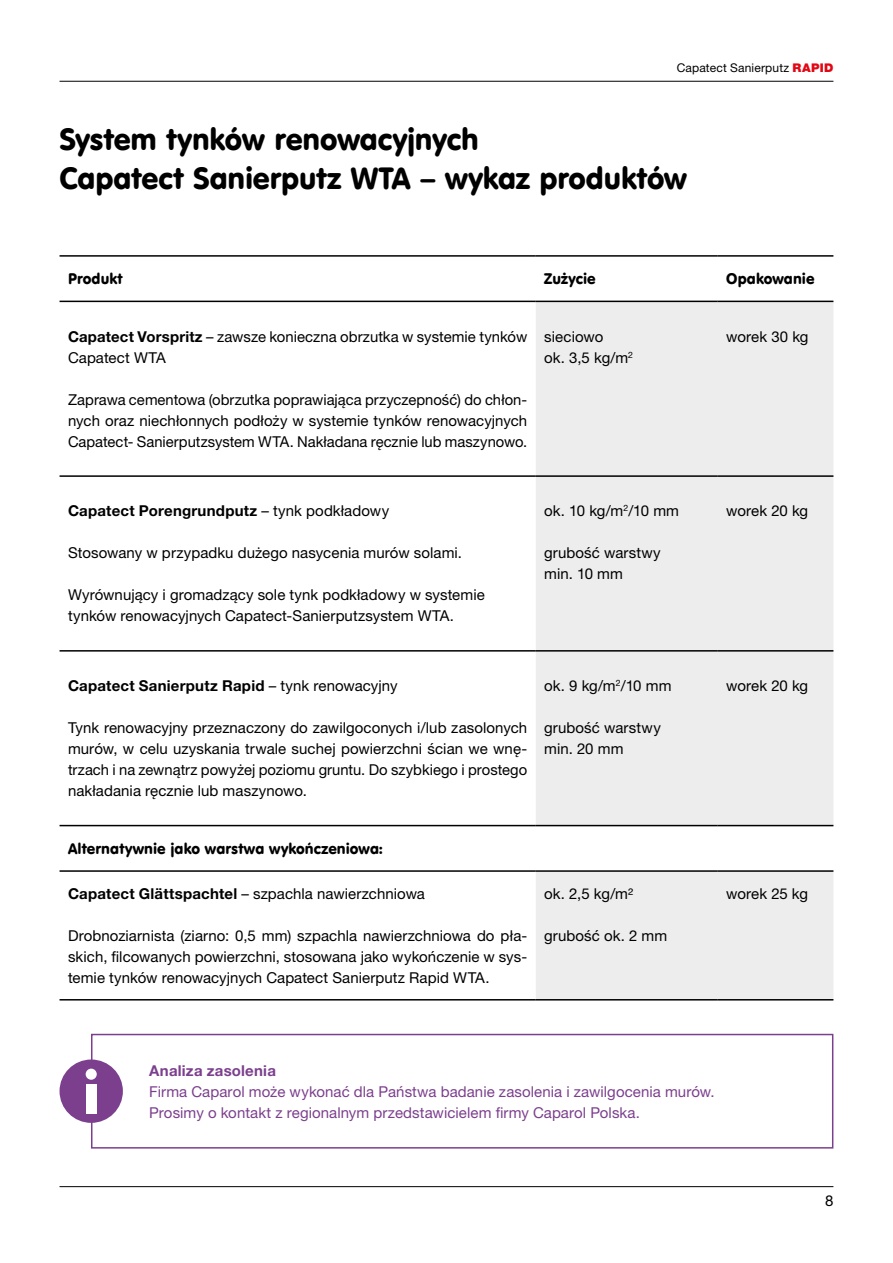
<style>
.page{position:relative;width:893px;height:1263px;background:#fff}
.page>*{position:absolute;margin:0;border:0;box-sizing:border-box;transform-origin:0 0}
.t1{font:30px/39px "VAG Rounded EU";color:#000}
.t2{font:15px/21px "Helvetica Neue LT Pro";letter-spacing:.005em;color:#000}
.t3{font:15px/21px "Helvetica Neue LT Pro";letter-spacing:.005em;color:#7c3f8e}
.t4{font:700 15px "Helvetica Neue LT Pro";letter-spacing:.015em;color:#000}
.t5{font:15px "VAG Rounded EU";letter-spacing:.005em;color:#000}
.t6{font:700 15px "Helvetica Neue LT Pro";letter-spacing:.015em;color:#7c3f8e}
.t7{font:12px "Helvetica Neue LT Pro";letter-spacing:.015em;color:#000}
.s1{font-weight:900;color:#e30613}
.s2{font-weight:700}
.s3{font-weight:400}
</style>
<div class="page">
<hr style="left:60px;top:1186px;width:773px;height:1px;background:#000">
<hr style="left:60px;top:81px;width:773px;height:1px;background:#000">
<svg style="left:91px;top:1033px;width:743px;height:116px"></svg>
<div style="left:536px;top:302px;width:297px;height:697px;background:#ededed"></div>
<hr style="left:60px;top:255px;width:476px;height:2px;background:#000">
<hr style="left:536px;top:255px;width:182px;height:2px;background:#000">
<hr style="left:718px;top:255px;width:115px;height:2px;background:#000">
<hr style="left:60px;top:301px;width:476px;height:1px;background:#000">
<hr style="left:536px;top:301px;width:182px;height:1px;background:#000">
<hr style="left:718px;top:301px;width:115px;height:1px;background:#000">
<hr style="left:60px;top:475px;width:476px;height:2px;background:#000">
<hr style="left:536px;top:475px;width:182px;height:2px;background:#000">
<hr style="left:718px;top:475px;width:115px;height:2px;background:#000">
<hr style="left:60px;top:650px;width:476px;height:2px;background:#000">
<hr style="left:536px;top:650px;width:182px;height:2px;background:#000">
<hr style="left:718px;top:650px;width:115px;height:2px;background:#000">
<hr style="left:60px;top:825px;width:476px;height:1px;background:#000">
<hr style="left:536px;top:825px;width:182px;height:1px;background:#000">
<hr style="left:718px;top:825px;width:115px;height:1px;background:#000">
<hr style="left:60px;top:870px;width:476px;height:2px;background:#000">
<hr style="left:536px;top:870px;width:182px;height:2px;background:#000">
<hr style="left:718px;top:870px;width:115px;height:2px;background:#000">
<hr style="left:60px;top:999px;width:476px;height:1px;background:#000">
<hr style="left:536px;top:999px;width:182px;height:1px;background:#000">
<hr style="left:718px;top:999px;width:115px;height:1px;background:#000">
<div style="left:60px;top:1059px;width:63px;height:64px;background:#7c3f8e;border-radius:50%"></div>
<div style="left:86px;top:1069px;width:11px;height:11px;background:#fff;border-radius:50%"></div>
<svg style="left:86px;top:1084px;width:10px;height:30px"></svg>
<p class="t7" style="left:677px;top:61px;width:158px">Capatect Sanierputz <span class="s1">RAPID</span></p>
<h1 class="t1" style="left:60px;top:122px;width:629px">System tynków renowacyjnych<br>Capatect Sanierputz WTA – wykaz produktów</h1>
<p class="t5" style="left:68px;top:270px;width:56px">Produkt</p>
<p class="t5" style="left:544px;top:270px;width:53px">Zużycie</p>
<p class="t5" style="left:726px;top:270px;width:90px">Opakowanie</p>
<p class="t2" style="left:68px;top:326px;width:461px"><span class="s2">Capatect Vorspritz</span> – zawsze konieczna obrzutka w systemie tynków<br>Capatect WTA</p>
<p class="t2" style="left:68px;top:389px;width:461px;text-align:justify">Zaprawa cementowa (obrzutka poprawiająca przyczepność) do chłon&shy;nych oraz niechłonnych podłoży w systemie tynków renowacyjnych Capatect- Sanierputzsystem WTA. Nakładana ręcznie lub maszynowo.</p>
<p class="t2" style="left:544px;top:326px;width:90px">sieciowo<br>ok. 3,5 kg/m<sup>2</sup></p>
<p class="t2" style="left:726px;top:326px;width:84px">worek 30 kg</p>
<p class="t4" style="left:68px;top:502px;width:323px">Capatect Porengrundputz <span class="s3">– tynk podkładowy</span></p>
<p class="t2" style="left:68px;top:542px;width:395px">Stosowany w przypadku dużego nasycenia murów solami.</p>
<p class="t2" style="left:68px;top:584px;width:418px">Wyrównujący i gromadzący sole tynk podkładowy w systemie tynków renowacyjnych Capatect-Sanierputzsystem WTA.</p>
<p class="t2" style="left:544px;top:500px;width:136px">ok. 10 kg/m<sup>2</sup>/10 mm</p>
<p class="t2" style="left:544px;top:542px;width:118px">grubość warstwy min. 10 mm</p>
<p class="t2" style="left:726px;top:500px;width:83px">worek 20 kg</p>
<p class="t4" style="left:68px;top:676px;width:331px">Capatect Sanierputz Rapid <span class="s3">– tynk renowacyjny</span></p>
<p class="t2" style="left:68px;top:717px;width:461px;text-align:justify">Tynk renowacyjny przeznaczony do zawilgoconych i/lub zasolonych murów, w celu uzyskania trwale suchej powierzchni ścian we wnę&shy;trzach i na zewnątrz powyżej poziomu gruntu. Do szybkiego i prostego nakładania ręcznie lub maszynowo.</p>
<p class="t5" style="left:68px;top:840px;width:316px">Alternatywnie jako warstwa wykończeniowa:</p>
<p class="t2" style="left:68px;top:883px;width:358px"><span class="s2">Capatect Glättspachtel</span> – szpachla nawierzchniowa</p>
<p class="t2" style="left:68px;top:925px;width:461px;text-align:justify">Drobnoziarnista (ziarno: 0,5 mm) szpachla nawierzchniowa do pła&shy;skich, filcowanych powierzchni, stosowana jako wykończenie w sys&shy;temie tynków renowacyjnych Capatect Sanierputz Rapid WTA.</p>
<p class="t2" style="left:544px;top:675px;width:129px">ok. 9 kg/m<sup>2</sup>/10 mm</p>
<p class="t2" style="left:544px;top:717px;width:118px">grubość warstwy min. 20 mm</p>
<p class="t2" style="left:544px;top:883px;width:90px">ok. 2,5 kg/m²</p>
<p class="t2" style="left:544px;top:925px;width:124px">grubość ok. 2 mm</p>
<p class="t2" style="left:726px;top:675px;width:83px">worek 20 kg</p>
<p class="t2" style="left:726px;top:883px;width:83px">worek 25 kg</p>
<p class="t6" style="left:149px;top:1061px;width:128px">Analiza zasolenia</p>
<p class="t3" style="left:149px;top:1080px;width:567px">Firma Caparol może wykonać dla Państwa badanie zasolenia i zawilgocenia murów.<br>Prosimy o kontakt z regionalnym przedstawicielem firmy Caparol Polska.</p>
<p class="t2" style="left:825px;top:1190px;width:10px">8</p>
</div>
